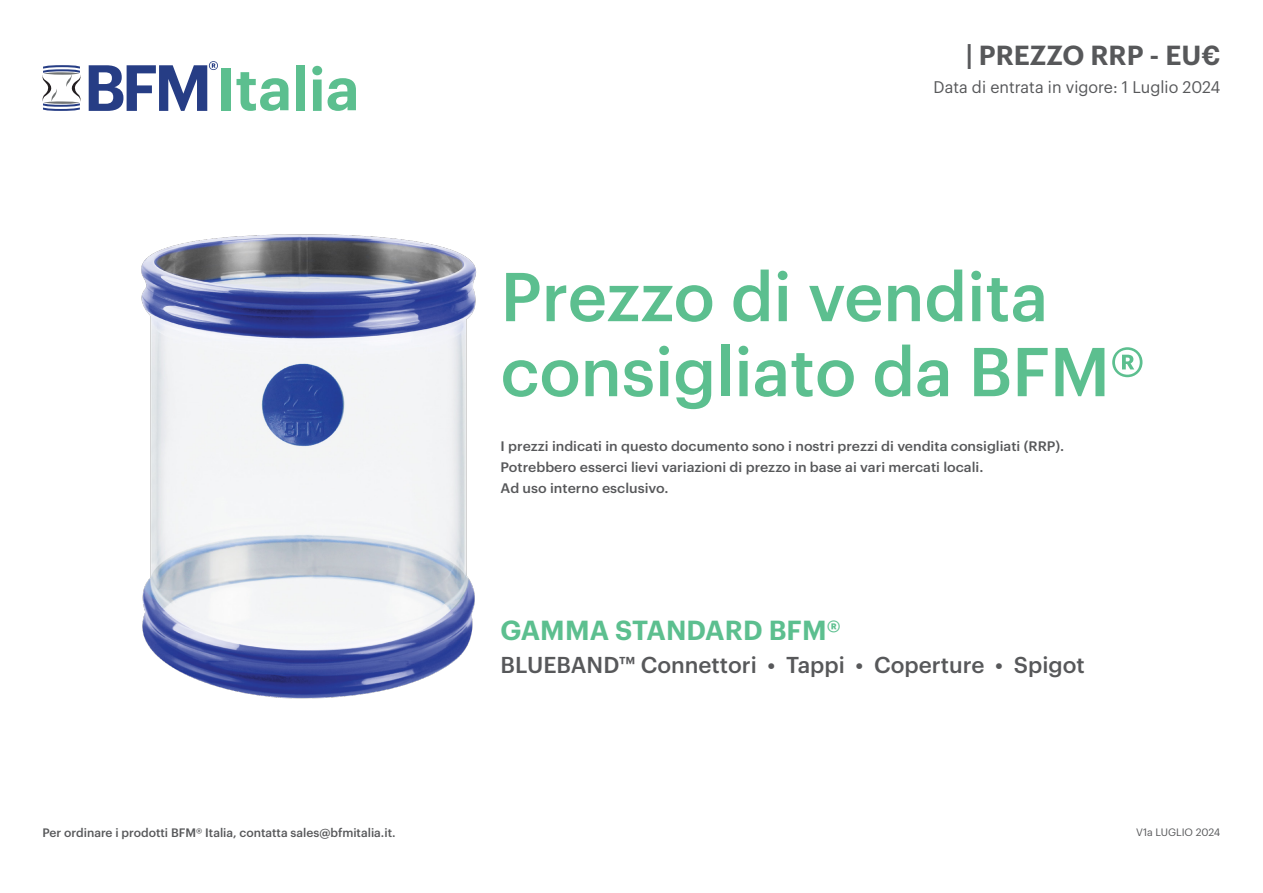
<style>
.page{position:relative;width:1263px;height:893px;background:#fff}
.page>*{position:absolute;margin:0;border:0;box-sizing:border-box;transform-origin:0 0}
.BODY{font:500 67.5px/75px "Graphik";color:#5cbf8f}
.BODY-2{font:600 27px "Graphik";letter-spacing:.005em;color:#5cbf8f}
.t1{font:600 27px "Graphik";color:#57585a}
.BODY-3{font:500 22.5px "Graphik";color:#57585a}
.t2{font:16.5px "Graphik";color:#57585a}
.TOC_level_1{font:500 13.5px "Graphik";color:#57585a;scale:1.04 1}
.BODY-4{font:500 12px "Graphik";color:#57585a}
.BODY-5{font:10.5px "Graphik";letter-spacing:-.005em;color:#57585a}
</style>
<div class="page">
<img style="left:141px;top:234px;width:336px;height:464px">
<svg style="left:42px;top:65px;width:39px;height:46px"></svg>
<svg style="left:89px;top:61px;width:129px;height:50px"></svg>
<div style="left:221px;top:68px;width:10px;height:43px;background:#5cbf8f"></div>
<svg style="left:236px;top:72px;width:52px;height:39px"></svg>
<div style="left:296px;top:65px;width:9px;height:46px;background:#5cbf8f"></div>
<svg style="left:312px;top:66px;width:10px;height:45px"></svg>
<svg style="left:328px;top:78px;width:28px;height:33px"></svg>
<p class="t1" style="left:966px;top:34px;width:256px">| PREZZO RRP - EU€</p>
<p class="t2" style="left:933px;top:75px;width:288px">Data di entrata in vigore: 1 Luglio 2024</p>
<p class="BODY" style="left:501px;top:253px;width:646px">Prezzo di vendita consigliato da BFM®</p>
<p class="TOC_level_1" style="left:501px;top:436px;width:544px">I prezzi indicati in questo documento sono i nostri prezzi di vendita consigliati (RRP).</p>
<p class="TOC_level_1" style="left:501px;top:457px;width:466px">Potrebbero esserci lievi variazioni di prezzo in base ai vari mercati locali.</p>
<p class="TOC_level_1" style="left:501px;top:478px;width:163px">Ad uso interno esclusivo.</p>
<p class="BODY-2" style="left:501px;top:609px;width:341px">GAMMA STANDARD BFM®</p>
<p class="BODY-3" style="left:501px;top:648px;width:586px">BLUEBAND™ Connettori • Tappi • Coperture • Spigot</p>
<p class="BODY-4" style="left:43px;top:824px;width:355px">Per ordinare i prodotti BFM® Italia, contatta sales@bfmitalia.it.</p>
<p class="BODY-5" style="left:1136px;top:824px;width:86px">V1a LUGLIO 2024</p>
</div>
